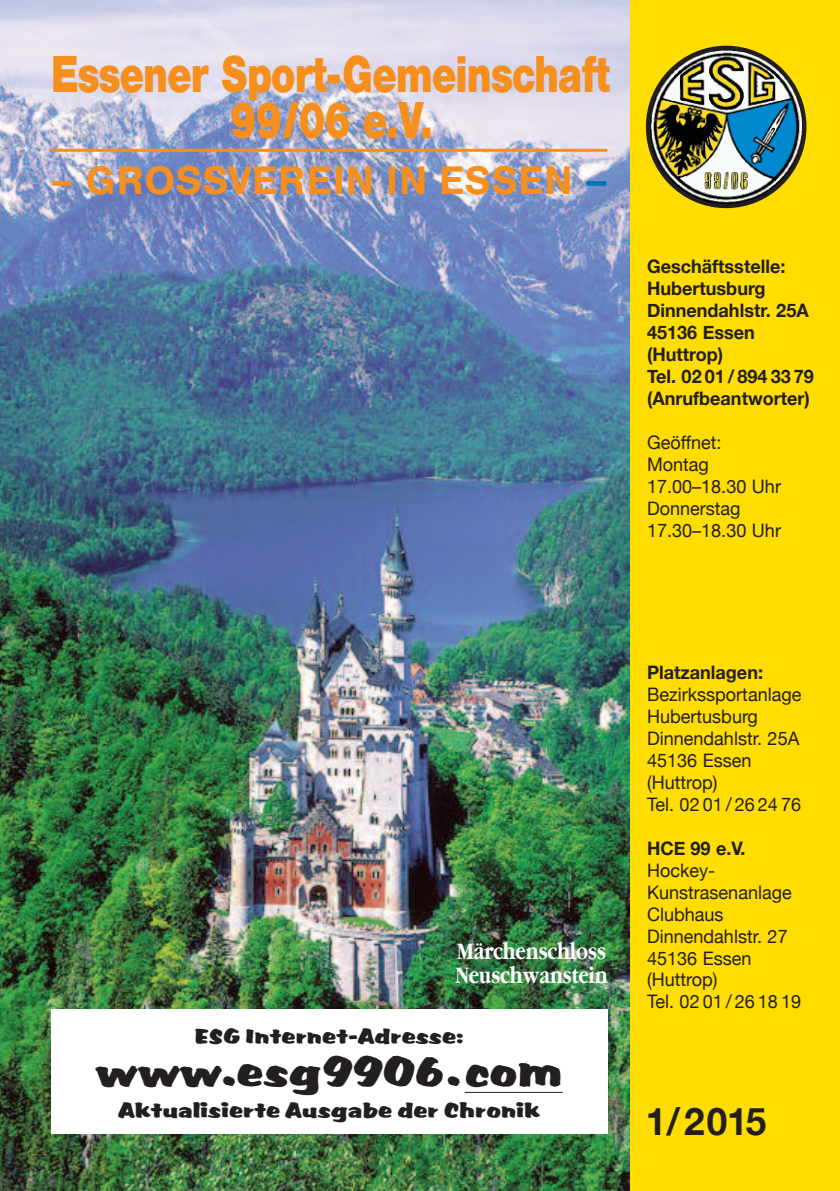
<style>
.page{position:relative;width:840px;height:1191px;background:#fff}
.page>*{position:absolute;margin:0;border:0;box-sizing:border-box;transform-origin:0 0}
.t1{font:700 51px/46px "Helvetica BQ";color:#f68f1e;text-align:center;scale:.76 1}
.t2{font:46px "Accent";color:#231f20}
.t3{font:500 39px "Helvetica BQ";letter-spacing:.045em;color:#f68f1e}
.t4{font:700 38px "Helvetica Neue";color:#231f20}
.t5{font:24px "Accent";color:#231f20}
.t6{font:700 22px/24px "Garamond ITCBQ";color:#fff;scale:.8 1}
.t7{font:18.6px/22px "Helvetica Neue";color:#231f20}
.t8{font:700 18.6px/22px "Helvetica Neue";color:#231f20}
.s1{color:#0072bc}
</style>
<div class="page">
<img style="left:0;top:0;width:629px;height:1191px">
<div style="left:51px;top:1009px;width:556px;height:125px;background:#fff"></div>
<hr style="left:464px;top:1092px;width:98px;height:1px;background:#231f20">
<div style="left:629px;top:0;width:210px;height:1191px;background:#ffdd01"></div>
<hr style="left:51px;top:149px;width:556px;height:3px;background:#f68f1e">
<svg style="left:645px;top:46px;width:161px;height:162px"></svg>
<h1 class="t1" style="left:51px;top:50px;width:735px">Essener Sport-Gemeinschaft<br>99/06 e.V.</h1>
<h3 class="t3" style="left:51px;top:160px;width:557px">– GROSSVEREIN IN ESSEN <span class="s1">–</span></h3>
<p class="t8" style="left:646px;top:255px;width:168px">Geschäftsstelle:<br>Hubertusburg<br>Dinnendahlstr. 25A<br>45136 Essen (Huttrop)<br>Tel. 02 01 / 894 33 79 (Anrufbeantworter)</p>
<p class="t7" style="left:646px;top:431px;width:135px">Geöffnet:<br>Montag<br>17.00–18.30 Uhr<br>Donnerstag<br>17.30–18.30 Uhr</p>
<p class="t6" style="left:455px;top:940px;width:192px">Märchenschloss<br>Neuschwanstein</p>
<p class="t5" style="left:194px;top:1029px;width:271px">ESG Internet-Adresse:</p>
<h2 class="t2" style="left:96px;top:1057px;width:468px">www.esg9906.com</h2>
<p class="t5" style="left:118px;top:1102px;width:423px">Aktualisierte Ausgabe der Chronik</p>
<p class="t8" style="left:646px;top:661px;width:117px">Platzanlagen:</p>
<p class="t7" style="left:646px;top:683px;width:156px">Bezirkssportanlage<br>Hubertusburg<br>Dinnendahlstr. 25A<br>45136 Essen (Huttrop)<br>Tel. 02 01 / 26 24 76</p>
<p class="t8" style="left:646px;top:837px;width:100px">HCE 99 e.V.</p>
<p class="t7" style="left:646px;top:859px;width:155px">Hockey-<br>Kunstrasenanlage<br>Clubhaus<br>Dinnendahlstr. 27<br>45136 Essen (Huttrop)<br>Tel. 02 01 / 26 18 19</p>
<h3 class="t4" style="left:645px;top:1097px;width:122px">1/2015</h3>
</div>
